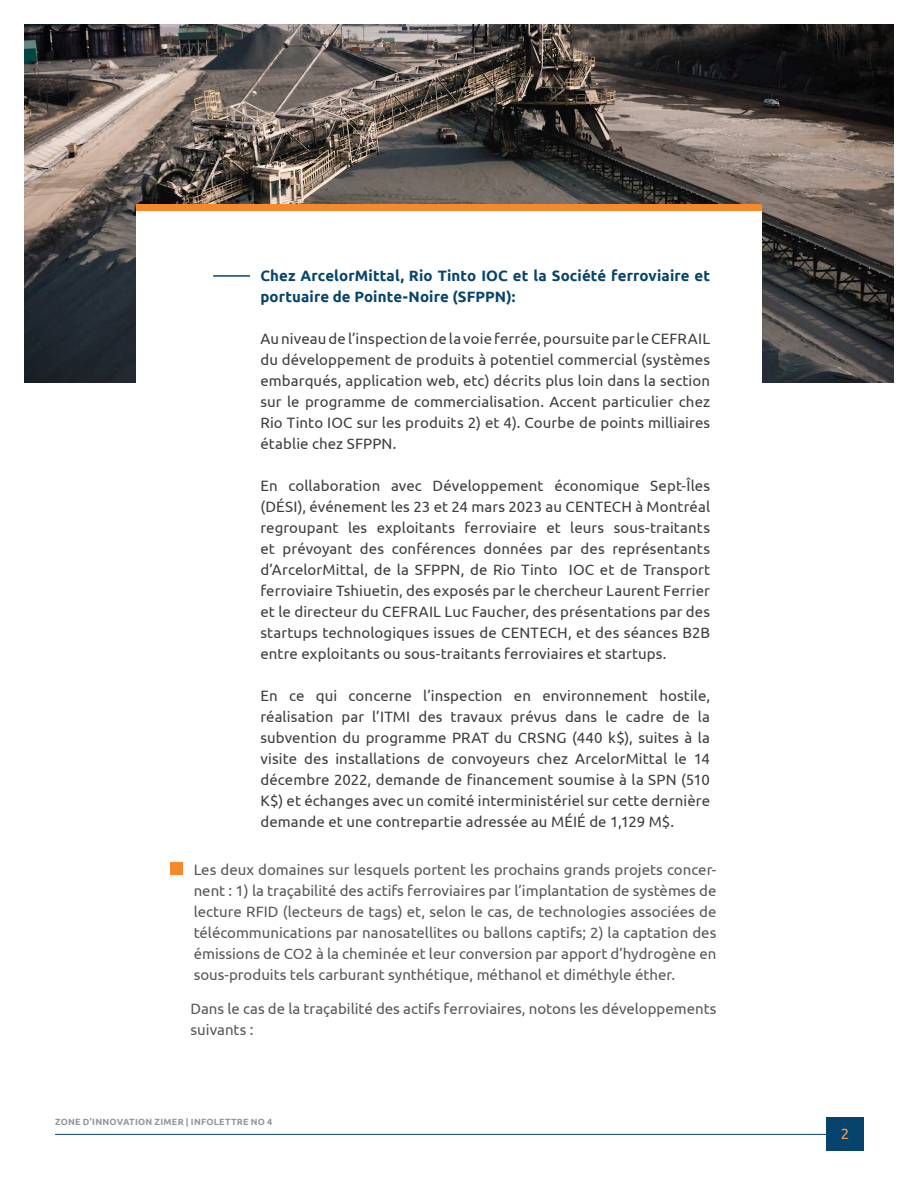
<style>
.page{position:relative;width:918px;height:1188px;background:#fff}
.page>*{position:absolute;margin:0;border:0;box-sizing:border-box;transform-origin:0 0}
.Texte_courant{font:15px/21px "Ubuntu";letter-spacing:.005em;color:#3e3e3f;text-align:justify}
.t1{font:15px/21px "Ubuntu";color:#57585a;text-align:justify}
.Texte_courant-2{font:700 15px/21px "Ubuntu";letter-spacing:.01em;color:#07446d}
.t2{font:15px "Ubuntu";color:#f89e54}
.t3{font:700 9px "Ubuntu";letter-spacing:.03em;color:#939598}
</style>
<div class="page">
<hr style="left:55px;top:1134px;width:809px;height:1px;background:#07446d">
<div style="left:826px;top:1117px;width:38px;height:34px;background:#07446d"></div>
<img style="left:25px;top:25px;width:868px;height:357px">
<div style="left:137px;top:208px;width:625px;height:816px;background:#fff"></div>
<div style="left:137px;top:204px;width:625px;height:7px;background:#f5892c"></div>
<hr style="left:213px;top:275px;width:37px;height:2px;background:#07446d">
<div style="left:170px;top:862px;width:13px;height:13px;background:#f5892c"></div>
<p class="Texte_courant-2" style="left:260px;top:265px;width:451px">Chez ArcelorMittal, Rio Tinto IOC et la Société ferroviaire et portuaire de Pointe-Noire (SFPPN):</p>
<p class="Texte_courant" style="left:260px;top:328px;width:451px">Au niveau de l’inspection de la voie ferrée, poursuite par le CEFRAIL du développement de produits à potentiel commercial (systèmes embarqués, application web, etc) décrits plus loin dans la section sur le programme de commercialisation. Accent particulier chez Rio Tinto IOC sur les produits 2) et 4). Courbe de points milliaires établie chez SFPPN.</p>
<p class="Texte_courant" style="left:260px;top:475px;width:451px">En collaboration avec Développement économique Sept-Îles (DÉSI), événement les 23 et 24 mars 2023 au CENTECH à Montréal regroupant les exploitants ferroviaire et leurs sous-traitants et prévoyant des conférences données par des représentants d’ArcelorMittal, de la SFPPN, de Rio Tinto IOC et de Transport ferroviaire Tshiuetin, des exposés par le chercheur Laurent Ferrier et le directeur du CEFRAIL Luc Faucher, des présentations par des startups technologiques issues de CENTECH, et des séances B2B entre exploitants ou sous-traitants ferroviaires et startups.</p>
<p class="Texte_courant" style="left:260px;top:685px;width:451px">En ce qui concerne l’inspection en environnement hostile, réalisation par l’ITMI des travaux prévus dans le cadre de la subvention du programme PRAT du CRSNG (440 k$), suites à la visite des installations de convoyeurs chez ArcelorMittal le 14 décembre 2022, demande de financement soumise à la SPN (510<br>K$) et échanges avec un comité interministériel sur cette dernière demande et une contrepartie adressée au MÉIÉ de 1,129 M$.</p>
<p class="t1" style="left:194px;top:859px;width:524px">Les deux domaines sur lesquels portent les prochains grands projets concer&shy;nent : 1) la traçabilité des actifs ferroviaires par l’implantation de systèmes de lecture RFID (lecteurs de tags) et, selon le cas, de technologies associées de télécommunications par nanosatellites ou ballons captifs; 2) la captation des émissions de CO2 à la cheminée et leur conversion par apport d’hydrogène en sous-produits tels carburant synthétique, méthanol et diméthyle éther.</p>
<p class="t1" style="left:191px;top:998px;width:527px">Dans le cas de la traçabilité des actifs ferroviaires, notons les développements suivants :</p>
<p class="t3" style="left:55px;top:1116px;width:219px">ZONE D’INNOVATION ZIMER | INFOLETTRE NO 4</p>
<p class="t2" style="left:841px;top:1125px;width:10px">2</p>
</div>
